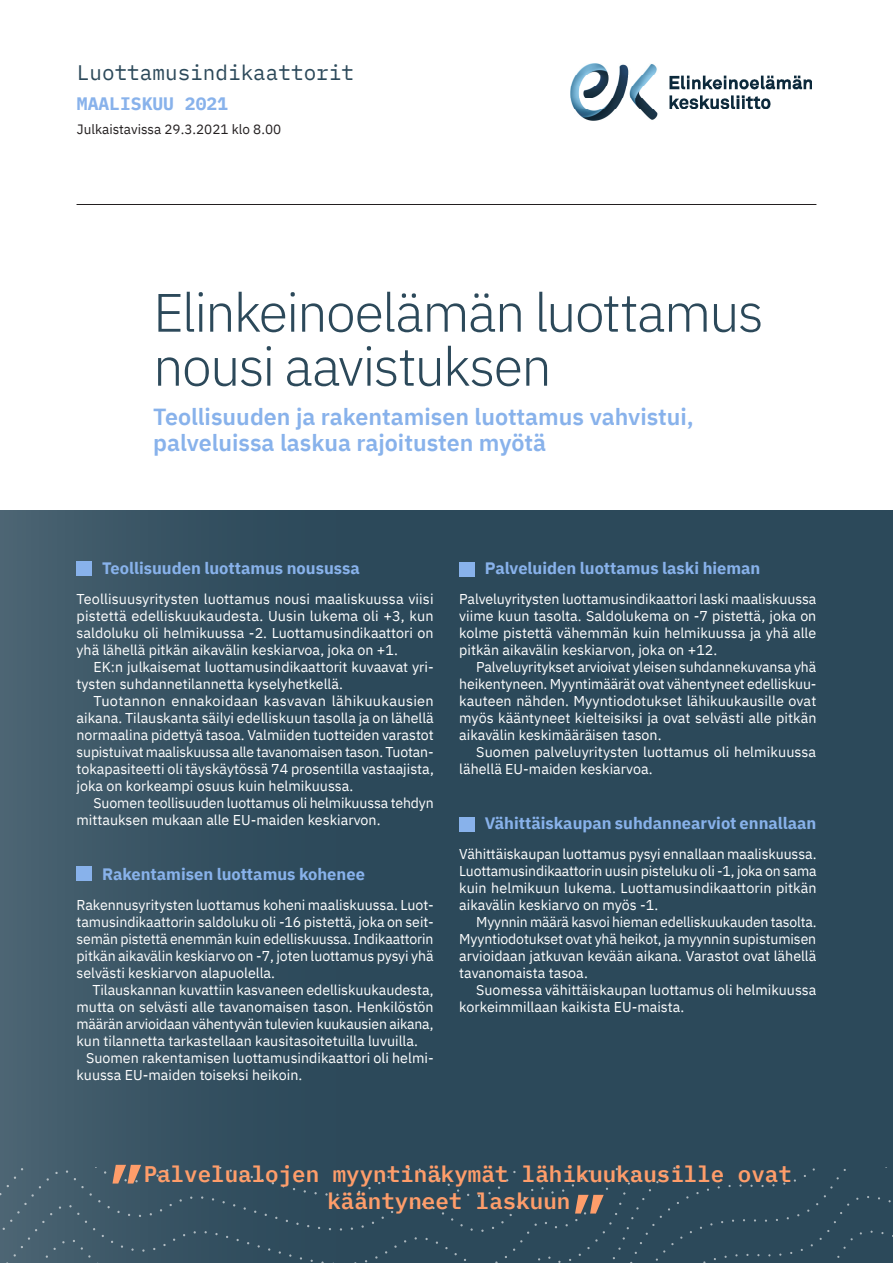
<style>
.page{position:relative;width:893px;height:1263px;background:#fff}
.page>*{position:absolute;margin:0;border:0;box-sizing:border-box;transform-origin:0 0}
.Ingressi_alku{font:600 60px "IBM Plex Mono";color:#ff9d6a}
.O2{font:300 54px/54px "IBM Plex Sans";letter-spacing:-.03em;color:#2c495a}
.Etusivu_alaotsikko{font:600 23.25px/25.5px "IBM Plex Sans";color:#88b2eb}
.Ingressi_alku-2{font:600 22.5px/27px "IBM Plex Mono";color:#ff9d6a}
.Luottamusindikaattor{font:21px "IBM Plex Mono";color:#2c495a}
.Kuukausi{font:700 18px "IBM Plex Mono";color:#88b2eb}
.N_väliotsikko_etusiv{font:700 16.5px "IBM Plex Sans";color:#88b2eb}
.Leipis_ensi{font:14.25px/17px "IBM Plex Sans";color:#fff;text-align:justify}
.Leipis{font:14.25px/17px "IBM Plex Sans";color:#fff}
.Julkaistavissa{font:13.5px "IBM Plex Sans";color:#231f20}
</style>
<div class="page">
<img style="left:571px;top:64px;width:240px;height:57px">
<div style="left:0;top:510px;width:893px;height:753px;background:linear-gradient(to right,#3d5767,#254355)"></div>
<svg style="left:0;top:1167px;width:893px;height:29px"></svg>
<svg style="left:0;top:1196px;width:893px;height:34px"></svg>
<svg style="left:0;top:1230px;width:893px;height:33px"></svg>
<div style="left:77px;top:561px;width:15px;height:15px;background:#88b2eb"></div>
<div style="left:77px;top:866px;width:15px;height:15px;background:#88b2eb"></div>
<hr style="left:77px;top:204px;width:739px;height:1px;background:#231f20">
<div style="left:459px;top:562px;width:16px;height:15px;background:#88b2eb"></div>
<div style="left:459px;top:817px;width:16px;height:15px;background:#88b2eb"></div>
<p class="Luottamusindikaattor" style="left:77px;top:57px;width:279px">Luottamusindikaattorit</p>
<p class="Kuukausi" style="left:77px;top:89px;width:153px">MAALISKUU 2021</p>
<p class="Julkaistavissa" style="left:77px;top:119px;width:206px">Julkaistavissa 29.3.2021 klo 8.00</p>
<p class="O2" style="left:153px;top:281px;width:612px">Elinkeinoelämän luottamus nousi aavistuksen</p>
<p class="Etusivu_alaotsikko" style="left:153px;top:402px;width:542px">Teollisuuden ja rakentamisen luottamus vahvistui, palveluissa laskua rajoitusten myötä</p>
<p class="N_väliotsikko_etusiv" style="left:102px;top:555px;width:259px">Teollisuuden luottamus nousussa</p>
<p class="Leipis_ensi" style="left:77px;top:589px;width:359px">Teollisuusyritysten luottamus nousi maaliskuussa viisi pistettä edelliskuukaudesta. Uusin lukema oli +3, kun saldoluku oli helmikuussa -2. Luottamusindikaattori on yhä lähellä pitkän aikavälin keskiarvoa, joka on +1.</p>
<p class="Leipis" style="left:77px;top:657px;width:359px;text-indent:17px">EK:n julkaisemat luottamusindikaattorit kuvaavat yri&shy;tysten suhdannetilannetta kyselyhetkellä.</p>
<p class="Leipis" style="left:77px;top:691px;width:359px;text-align:justify;text-indent:17px">Tuotannon ennakoidaan kasvavan lähikuukausien aikana. Tilauskanta säilyi edelliskuun tasolla ja on lähellä normaalina pidettyä tasoa. Valmiiden tuotteiden varastot supistuivat maaliskuussa alle tavanomaisen tason. Tuotan&shy;tokapasiteetti oli täyskäytössä 74 prosentilla vastaajista, joka on korkeampi osuus kuin helmikuussa.</p>
<p class="Leipis" style="left:77px;top:793px;width:359px;text-indent:17px">Suomen teollisuuden luottamus oli helmikuussa tehdyn mittauksen mukaan alle EU-maiden keskiarvon.</p>
<p class="N_väliotsikko_etusiv" style="left:102px;top:861px;width:264px">Rakentamisen luottamus kohenee</p>
<p class="Leipis_ensi" style="left:77px;top:895px;width:359px">Rakennusyritysten luottamus koheni maaliskuussa. Luot&shy;tamusindikaattorin saldoluku oli -16 pistettä, joka on seit&shy;semän pistettä enemmän kuin edelliskuussa. Indikaattorin pitkän aikavälin keskiarvo on -7, joten luottamus pysyi yhä selvästi keskiarvon alapuolella.</p>
<p class="Leipis_ensi" style="left:77px;top:980px;width:359px;text-indent:16px">Tilauskannan kuvattiin kasvaneen edelliskuukaudesta, mutta on selvästi alle tavanomaisen tason. Henkilöstön määrän arvioidaan vähentyvän tulevien kuukausien aikana, kun tilannetta tarkastellaan kausitasoitetuilla luvuilla.</p>
<p class="Leipis_ensi" style="left:77px;top:1048px;width:359px;text-indent:10px">Suomen rakentamisen luottamusindikaattori oli helmi&shy;kuussa EU-maiden toiseksi heikoin.</p>
<p class="N_väliotsikko_etusiv" style="left:485px;top:555px;width:277px">Palveluiden luottamus laski hieman</p>
<p class="Leipis_ensi" style="left:459px;top:589px;width:359px">Palveluyritysten luottamusindikaattori laski maaliskuussa viime kuun tasolta. Saldolukema on -7 pistettä, joka on kolme pistettä vähemmän kuin helmikuussa ja yhä alle pitkän aikavälin keskiarvon, joka on +12.</p>
<p class="Leipis" style="left:459px;top:657px;width:359px;text-align:justify;text-indent:17px">Palveluyritykset arvioivat yleisen suhdannekuvansa yhä heikentyneen. Myyntimäärät ovat vähentyneet edelliskuu&shy;kauteen nähden. Myyntiodotukset lähikuukausille ovat myös kääntyneet kielteisiksi ja ovat selvästi alle pitkän aikavälin keskimääräisen tason.</p>
<p class="Leipis" style="left:459px;top:742px;width:359px;text-indent:17px">Suomen palveluyritysten luottamus oli helmikuussa lähellä EU-maiden keskiarvoa.</p>
<p class="N_väliotsikko_etusiv" style="left:485px;top:810px;width:333px">Vähittäiskaupan suhdannearviot ennallaan</p>
<p class="Leipis_ensi" style="left:459px;top:844px;width:359px">Vähittäiskaupan luottamus pysyi ennallaan maaliskuussa.<br>Luottamusindikaattorin uusin pisteluku oli -1, joka on sama kuin helmikuun lukema. Luottamusindikaattorin pitkän aikavälin keskiarvo on myös -1.</p>
<p class="Leipis" style="left:459px;top:912px;width:359px;text-align:justify;text-indent:17px">Myynnin määrä kasvoi hieman edelliskuukauden tasolta.<br>Myyntiodotukset ovat yhä heikot, ja myynnin supistumisen arvioidaan jatkuvan kevään aikana. Varastot ovat lähellä tavanomaista tasoa.</p>
<p class="Leipis" style="left:459px;top:980px;width:359px;text-indent:17px">Suomessa vähittäiskaupan luottamus oli helmikuussa korkeimmillaan kaikista EU-maista.</p>
<p class="Ingressi_alku" style="left:108px;top:1140px;width:37px">”</p>
<p class="Ingressi_alku-2" style="left:327px;top:1159px;width:466px;text-indent:-184px">Palvelualojen myyntinäkymät lähikuukausille ovat kääntyneet laskuun</p>
<p class="Ingressi_alku" style="left:570px;top:1170px;width:37px">”</p>
</div>
